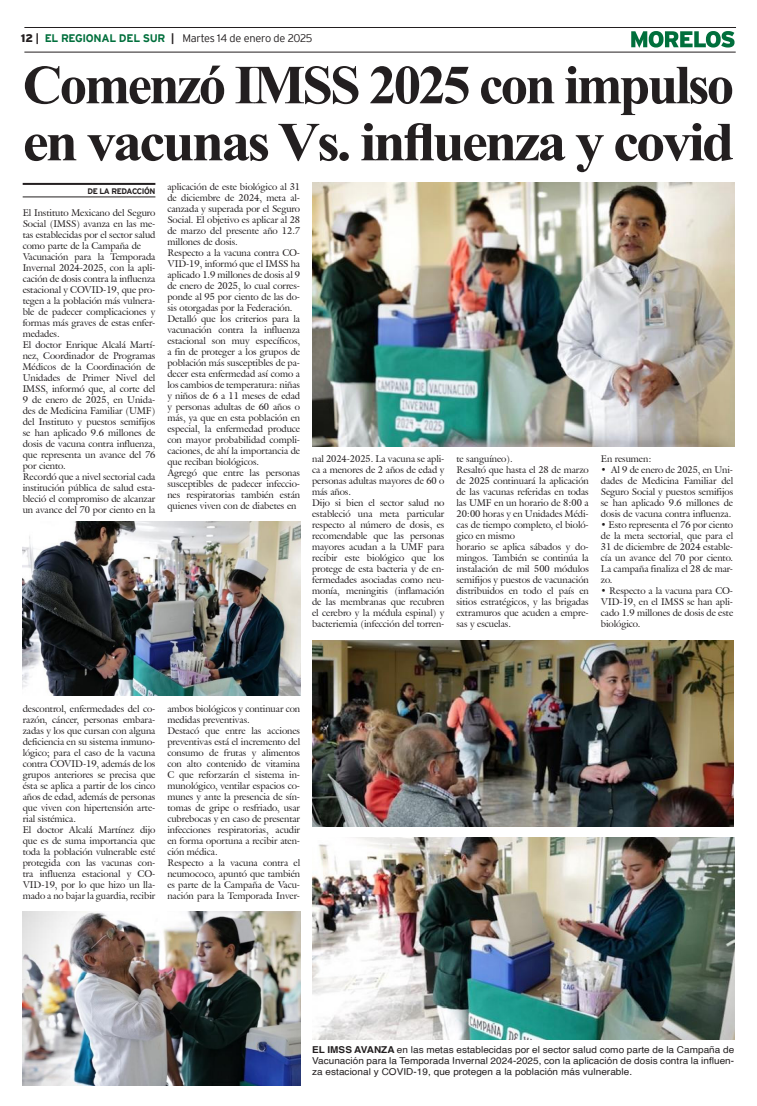
<style>
.page{position:relative;width:757px;height:1106px;background:#fff}
.page>*{position:absolute;margin:0;border:0;box-sizing:border-box;transform-origin:0 0}
.Cabeza_01{font:700 55px "Times New Roman";letter-spacing:-.05em;color:#231f20;scale:1.06 1}
.Cabeza_01-2{font:700 55px "Times New Roman";letter-spacing:-.05em;color:#231f20}
.t1{font:300 11px "Interstate";letter-spacing:-.025em;color:#231f20}
.t2{font:9.5px/11px "Galliard IT Cby BT";letter-spacing:-.005em;color:#231f20;text-align:justify}
.Pie_de_foto{font:9.5px/11px "Helvetica";letter-spacing:.005em;color:#231f20;text-align:justify;scale:1.05 1}
.t3{font:700 8px "Interstate";letter-spacing:-.05em;color:#231f20}
.s1{font-weight:900}
.s2{font-weight:700}
.s3{font-weight:700;color:#006f3c}
</style>
<div class="page">
<hr style="left:24px;top:27px;width:712px;height:1px;background:#231f20">
<hr style="left:24px;top:52px;width:712px;height:1px;background:#231f20">
<svg style="left:631px;top:31px;width:103px;height:17px"></svg>
<hr style="left:23px;top:183px;width:132px;height:2px;background:#231f20">
<hr style="left:23px;top:196px;width:132px;height:1px;background:#231f20">
<img style="left:23px;top:522px;width:277px;height:173px">
<img style="left:23px;top:911px;width:277px;height:174px">
<img style="left:312px;top:183px;width:422px;height:263px">
<img style="left:312px;top:641px;width:421px;height:185px">
<img style="left:312px;top:837px;width:422px;height:202px">
<p class="t1" style="left:21px;top:32px;width:293px"><span class="s1">12</span> <span class="s2">|</span> <span class="s3">EL REGIONAL DEL SUR</span> <span class="s2">|</span> Martes 14 de enero de 2025</p>
<p class="Cabeza_01-2" style="left:23px;top:45px;width:713px">Comenzó IMSS 2025 con impulso</p>
<p class="Cabeza_01" style="left:23px;top:102px;width:673px">en vacunas Vs. influenza y covid</p>
<p class="t3" style="left:87px;top:186px;width:69px">DE LA REDACCIÓN</p>
<p class="t2" style="left:167px;top:181px;width:134px">aplicación de este biológico al 31 de diciembre de 2024, meta al&shy;canzada y superada por el Seguro Social. El objetivo es aplicar al 28 de marzo del presente año 12.7 millones de dosis.</p>
<p class="t2" style="left:167px;top:247px;width:134px">Respecto a la vacuna contra CO-VID-19, informó que el IMSS ha aplicado 1.9 millones de dosis al 9 de enero de 2025, lo cual corres&shy;ponde al 95 por ciento de las do&shy;sis otorgadas por la Federación.</p>
<p class="t2" style="left:167px;top:313px;width:134px">Detalló que los criterios para la vacunación contra la influenza estacional son muy específicos, a fin de proteger a los grupos de población más susceptibles de pa&shy;decer esta enfermedad así como a los cambios de temperatura: niñas y niños de 6 a 11 meses de edad y personas adultas de 60 años o más, ya que en esta población en especial, la enfermedad produce con mayor probabilidad compli&shy;caciones, de ahí la importancia de que reciban biológicos.</p>
<p class="t2" style="left:167px;top:467px;width:134px">Agregó que entre las personas susceptibles de padecer infeccio&shy;nes respiratorias también están quienes viven con de diabetes en</p>
<p class="t2" style="left:23px;top:207px;width:134px">El Instituto Mexicano del Seguro Social (IMSS) avanza en las me&shy;tas establecidas por el sector salud como parte de la Campaña de</p>
<p class="t2" style="left:23px;top:251px;width:134px">Vacunación para la Temporada Invernal 2024-2025, con la apli&shy;cación de dosis contra la influenza estacional y COVID-19, que pro&shy;tegen a la población más vulnera&shy;ble de padecer complicaciones y formas más graves de estas enfer&shy;medades.</p>
<p class="t2" style="left:23px;top:339px;width:134px">El doctor Enrique Alcalá Martí&shy;nez, Coordinador de Programas Médicos de la Coordinación de Unidades de Primer Nivel del IMSS, informó que, al corte del 9 de enero de 2025, en Unida&shy;des de Medicina Familiar (UMF) del Instituto y puestos semifijos se han aplicado 9.6 millones de dosis de vacuna contra influenza, que representa un avance del 76 por ciento.</p>
<p class="t2" style="left:23px;top:471px;width:134px">Recordó que a nivel sectorial cada institución pública de salud esta&shy;bleció el compromiso de alcanzar un avance del 70 por ciento en la</p>
<p class="t2" style="left:456px;top:453px;width:58px">te sanguíneo).</p>
<p class="t2" style="left:456px;top:464px;width:134px">Resaltó que hasta el 28 de marzo de 2025 continuará la aplicación de las vacunas referidas en todas las UMF en un horario de 8:00 a 20:00 horas y en Unidades Médi&shy;cas de tiempo completo, el bioló&shy;gico en mismo</p>
<p class="t2" style="left:456px;top:541px;width:134px">horario se aplica sábados y do&shy;mingos. También se continúa la instalación de mil 500 módulos semifijos y puestos de vacunación distribuidos en todo el país en sitios estratégicos, y las brigadas extramuros que acuden a empre&shy;sas y escuelas.</p>
<p class="t2" style="left:312px;top:453px;width:134px">nal 2024-2025. La vacuna se apli&shy;ca a menores de 2 años de edad y personas adultas mayores de 60 o más años.</p>
<p class="t2" style="left:312px;top:497px;width:134px">Dijo si bien el sector salud no estableció una meta particular respecto al número de dosis, es recomendable que las personas mayores acudan a la UMF para recibir este biológico que los protege de esta bacteria y de en&shy;fermedades asociadas como neu&shy;monía, meningitis (inflamación de las membranas que recubren el cerebro y la médula espinal) y bacteriemia (infección del torren-</p>
<p class="t2" style="left:601px;top:453px;width:52px">En resumen:</p>
<p class="t2" style="left:601px;top:464px;width:134px">• Al 9 de enero de 2025, en Uni&shy;dades de Medicina Familiar del Seguro Social y puestos semifijos se han aplicado 9.6 millones de dosis de vacuna contra influenza.</p>
<p class="t2" style="left:601px;top:519px;width:134px">• Esto representa el 76 por ciento de la meta sectorial, que para el 31 de diciembre de 2024 estable&shy;cía un avance del 70 por ciento.<br>La campaña finaliza el 28 de mar&shy;zo.</p>
<p class="t2" style="left:601px;top:585px;width:134px">• Respecto a la vacuna para CO-VID-19, en el IMSS se han apli&shy;cado 1.9 millones de dosis de este biológico.</p>
<p class="t2" style="left:23px;top:702px;width:134px">descontrol, enfermedades del co&shy;razón, cáncer, personas embara&shy;zadas y los que cursan con alguna deficiencia en su sistema inmuno&shy;lógico; para el caso de la vacuna contra COVID-19, además de los grupos anteriores se precisa que ésta se aplica a partir de los cinco años de edad, además de personas que viven con hipertensión arte&shy;rial sistémica.</p>
<p class="t2" style="left:23px;top:823px;width:134px">El doctor Alcalá Martínez dijo que es de suma importancia que toda la población vulnerable esté protegida con las vacunas con&shy;tra influenza estacional y CO-VID-19, por lo que hizo un lla&shy;mado a no bajar la guardia, recibir</p>
<p class="t2" style="left:167px;top:702px;width:134px">ambos biológicos y continuar con medidas preventivas.</p>
<p class="t2" style="left:167px;top:724px;width:134px">Destacó que entre las acciones preventivas está el incremento del consumo de frutas y alimentos con alto contenido de vitamina C que reforzarán el sistema in&shy;munológico, ventilar espacios co&shy;munes y ante la presencia de sín&shy;tomas de gripe o resfriado, usar cubrebocas y en caso de presentar infecciones respiratorias, acudir en forma oportuna a recibir aten&shy;ción médica.</p>
<p class="t2" style="left:167px;top:856px;width:134px">Respecto a la vacuna contra el neumococo, apuntó que también es parte de la Campaña de Vacu&shy;nación para la Temporada Inver-</p>
<p class="Pie_de_foto" style="left:312px;top:1044px;width:403px"><span class="s2">EL IMSS AVANZA</span> en las metas establecidas por el sector salud como parte de la Campaña de Vacunación para la Temporada Invernal 2024-2025, con la aplicación de dosis contra la influen&shy;za estacional y COVID-19, que protegen a la población más vulnerable.</p>
</div>
